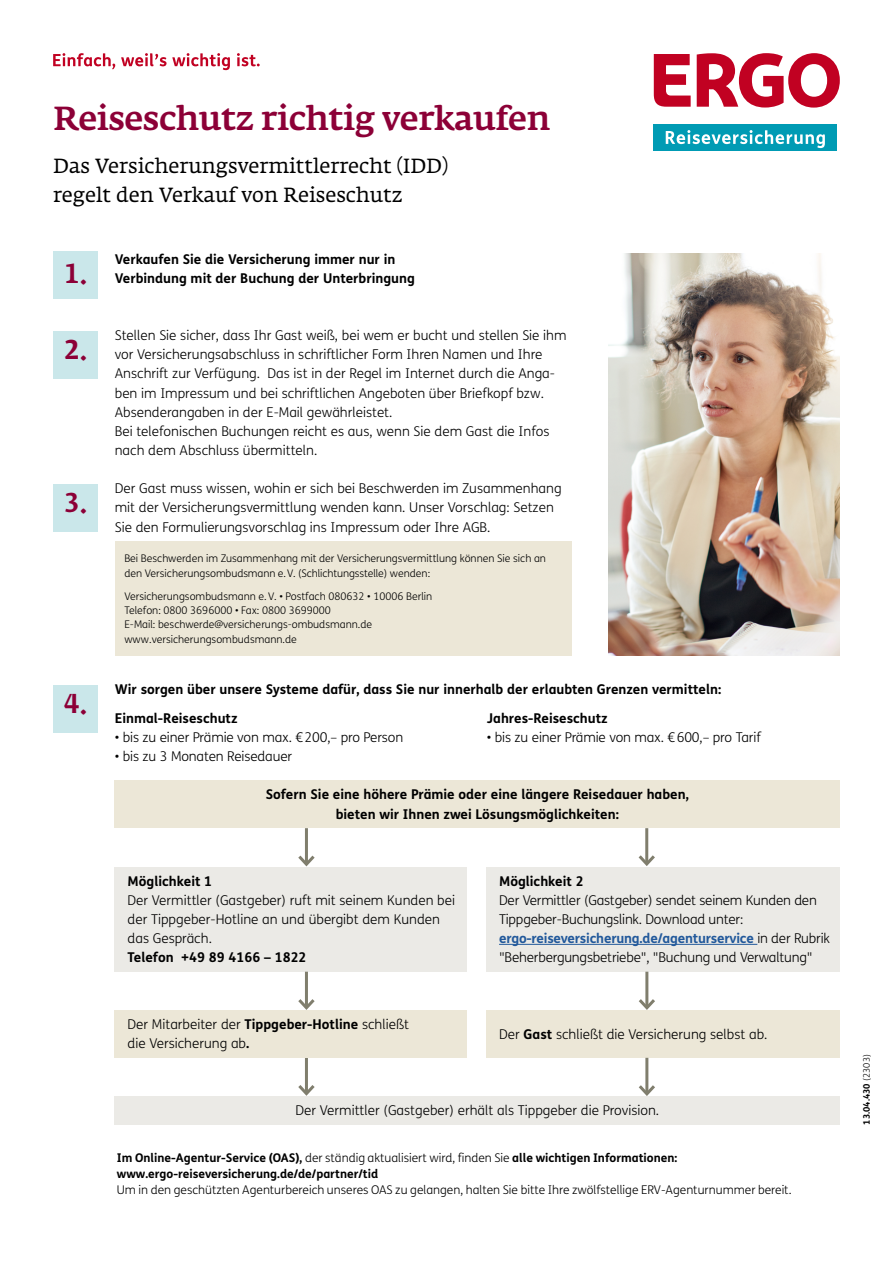
<style>
.page{position:relative;width:893px;height:1263px;background:#fff}
.page>*{position:absolute;margin:0;border:0;box-sizing:border-box;transform-origin:0 0}
.t1{font:500 33px "Fedra Serif A Pro";letter-spacing:-.01em;color:#8c0037}
.t2{font:500 27px "Fedra Serif A Pro";color:#8c0037}
.t3{font:20.25px/28.7px "Fedra Serif A Pro";color:#000}
.t4{font:300 13.5px/19.2px "FS Me";color:#000}
.t5{font:700 13.5px/19.2px "FS Me";color:#000}
.t6{font:700 12px/15.8px "FS Me";color:#000}
.t7{font:300 12px "FS Me";color:#000}
.t8{font:300 10.5px/14.4px "FS Me";color:#000}
.t9{font:700 9px "FS Me";color:#000}
.s1{font-weight:700;color:#22599b}
.s2{font-weight:700}
.s3{font-weight:300}
</style>
<div class="page">
<hr style="left:645px;top:828px;width:3px;height:36px;background:#807e6d">
<svg style="left:638px;top:852px;width:17px;height:14px"></svg>
<hr style="left:305px;top:1058px;width:3px;height:35px;background:#807e6d">
<svg style="left:298px;top:1085px;width:17px;height:11px"></svg>
<hr style="left:305px;top:828px;width:3px;height:36px;background:#807e6d">
<svg style="left:298px;top:855px;width:17px;height:12px"></svg>
<div style="left:53px;top:251px;width:45px;height:48px;background:#cae7ea"></div>
<div style="left:53px;top:331px;width:45px;height:47px;background:#cae7ea"></div>
<div style="left:53px;top:484px;width:45px;height:47px;background:#cae7ea"></div>
<div style="left:115px;top:780px;width:725px;height:48px;background:#ece7d7"></div>
<div style="left:115px;top:867px;width:352px;height:104px;background:#ebeae6"></div>
<div style="left:486px;top:867px;width:354px;height:104px;background:#ebeae6"></div>
<hr style="left:499px;top:944px;width:258px;height:1px;background:#22599b">
<div style="left:115px;top:1096px;width:725px;height:29px;background:#ebeae6"></div>
<div style="left:115px;top:1010px;width:352px;height:48px;background:#ece7d7"></div>
<div style="left:486px;top:1010px;width:354px;height:48px;background:#ece7d7"></div>
<hr style="left:305px;top:972px;width:3px;height:36px;background:#807e6d">
<svg style="left:298px;top:999px;width:17px;height:11px"></svg>
<hr style="left:645px;top:972px;width:3px;height:36px;background:#807e6d">
<svg style="left:639px;top:996px;width:16px;height:14px"></svg>
<hr style="left:645px;top:1058px;width:3px;height:36px;background:#807e6d">
<svg style="left:638px;top:1082px;width:17px;height:14px"></svg>
<div style="left:115px;top:541px;width:456px;height:115px;background:#ece7d7"></div>
<div style="left:53px;top:685px;width:45px;height:47px;background:#cae7ea"></div>
<img style="left:608px;top:254px;width:232px;height:402px">
<svg style="left:53px;top:53px;width:207px;height:17px"></svg>
<svg style="left:697px;top:53px;width:143px;height:55px"></svg>
<svg style="left:654px;top:54px;width:37px;height:53px"></svg>
<div style="left:654px;top:124px;width:183px;height:27px;background:#009bb4"></div>
<svg style="left:666px;top:130px;width:159px;height:18px"></svg>
<h1 class="t1" style="left:53px;top:99px;width:498px">Reiseschutz richtig verkaufen</h1>
<h3 class="t3" style="left:53px;top:152px;width:397px">Das Versicherungsvermittlerrecht (IDD) regelt den Verkauf von Reiseschutz</h3>
<h2 class="t2" style="left:64px;top:258px;width:25px">1.</h2>
<p class="t5" style="left:115px;top:249px;width:302px">Verkaufen Sie die Versicherung immer nur in<br>Verbindung mit der Buchung der Unterbringung</p>
<h2 class="t2" style="left:64px;top:334px;width:25px">2.</h2>
<h2 class="t2" style="left:64px;top:487px;width:25px">3.</h2>
<p class="t4" style="left:115px;top:325px;width:453px">Stellen Sie sicher, dass Ihr Gast weiß, bei wem er bucht und stellen Sie ihm vor Versicherungsabschluss in schriftlicher Form Ihren Namen und Ihre Anschrift zur Verfügung. Das ist in der Regel im Internet durch die Anga&shy;ben im Impressum und bei schriftlichen Angeboten über Briefkopf bzw.<br>Absenderangaben in der E-Mail gewährleistet.<br>Bei telefonischen Buchungen reicht es aus, wenn Sie dem Gast die Infos nach dem Abschluss übermitteln.</p>
<p class="t4" style="left:115px;top:479px;width:448px">Der Gast muss wissen, wohin er sich bei Beschwerden im Zusammenhang mit der Versicherungsvermittlung wenden kann. Unser Vorschlag: Setzen<br>Sie den Formulierungsvorschlag ins Impressum oder Ihre AGB.</p>
<p class="t8" style="left:124px;top:551px;width:423px">Bei Beschwerden im Zusammenhang mit der Versicherungsvermittlung können Sie sich an den Versicherungsombudsmann e.V. (Schlichtungsstelle) wenden:</p>
<p class="t8" style="left:124px;top:588px;width:309px">Versicherungsombudsmann e.V. • Postfach 080632 • 10006 Berlin Telefon: 0800 3696000 • Fax: 0800 3699000<br>E-Mail: beschwerde@versicherungs-ombudsmann.de www.versicherungsombudsmann.de</p>
<h2 class="t2" style="left:64px;top:688px;width:25px">4.</h2>
<p class="t5" style="left:115px;top:674px;width:608px;line-height:28.7px">Wir sorgen über unsere Systeme dafür, dass Sie nur innerhalb der erlaubten Grenzen vermitteln:<br>Einmal-Reiseschutz</p>
<p class="t4" style="left:115px;top:727px;width:290px">• bis zu einer Prämie von max. €200,– pro Person</p>
<p class="t4" style="left:115px;top:746px;width:179px">• bis zu 3 Monaten Reisedauer</p>
<p class="t5" style="left:487px;top:708px;width:122px">Jahres-Reiseschutz</p>
<p class="t4" style="left:487px;top:727px;width:275px">• bis zu einer Prämie von max. €600,– pro Tarif</p>
<p class="t5" style="left:266px;top:784px;width:425px;text-align:center">Sofern Sie eine höhere Prämie oder eine längere Reisedauer haben, bieten wir Ihnen zwei Lösungsmöglichkeiten:</p>
<p class="t5" style="left:128px;top:870px;width:86px">Möglichkeit 1</p>
<p class="t4" style="left:128px;top:890px;width:329px">Der Vermittler (Gastgeber) ruft mit seinem Kunden bei der Tippgeber-Hotline an und übergibt dem Kunden das Gespräch.</p>
<p class="t5" style="left:128px;top:947px;width:181px">Telefon +49 89 4166 – 1822</p>
<p class="t5" style="left:499px;top:870px;width:86px">Möglichkeit 2</p>
<p class="t4" style="left:499px;top:890px;width:332px">Der Vermittler (Gastgeber) sendet seinem Kunden den Tippgeber-Buchungslink. Download unter: <span class="s1">ergo-reiseversicherung.de/agenturservice</span> in der Rubrik "Beherbergungsbetriebe", "Buchung und Verwaltung"</p>
<p class="t4" style="left:128px;top:1014px;width:283px">Der Mitarbeiter der <span class="s2">Tippgeber-Hotline</span> schließt die Versicherung ab<span class="s2">.</span></p>
<p class="t4" style="left:499px;top:1024px;width:270px">Der <span class="s2">Gast</span> schließt die Versicherung selbst ab.</p>
<p class="t4" style="left:296px;top:1100px;width:365px">Der Vermittler (Gastgeber) erhält als Tippgeber die Provision.</p>
<p class="t6" style="left:117px;top:1150px;width:562px">Im Online-Agentur-Service (OAS), <span class="s3">der ständig aktualisiert wird, finden Sie</span> alle wichtigen Informationen: www.ergo-reiseversicherung.de/de/partner/tid</p>
<p class="t7" style="left:117px;top:1181px;width:676px">Um in den geschützten Agenturbereich unseres OAS zu gelangen, halten Sie bitte Ihre zwölfstellige ERV-Agenturnummer bereit.</p>
<p class="t9" style="left:860px;top:1125px;width:72px;rotate:-90deg">13.04.430 <span class="s3">(2303)</span></p>
</div>
